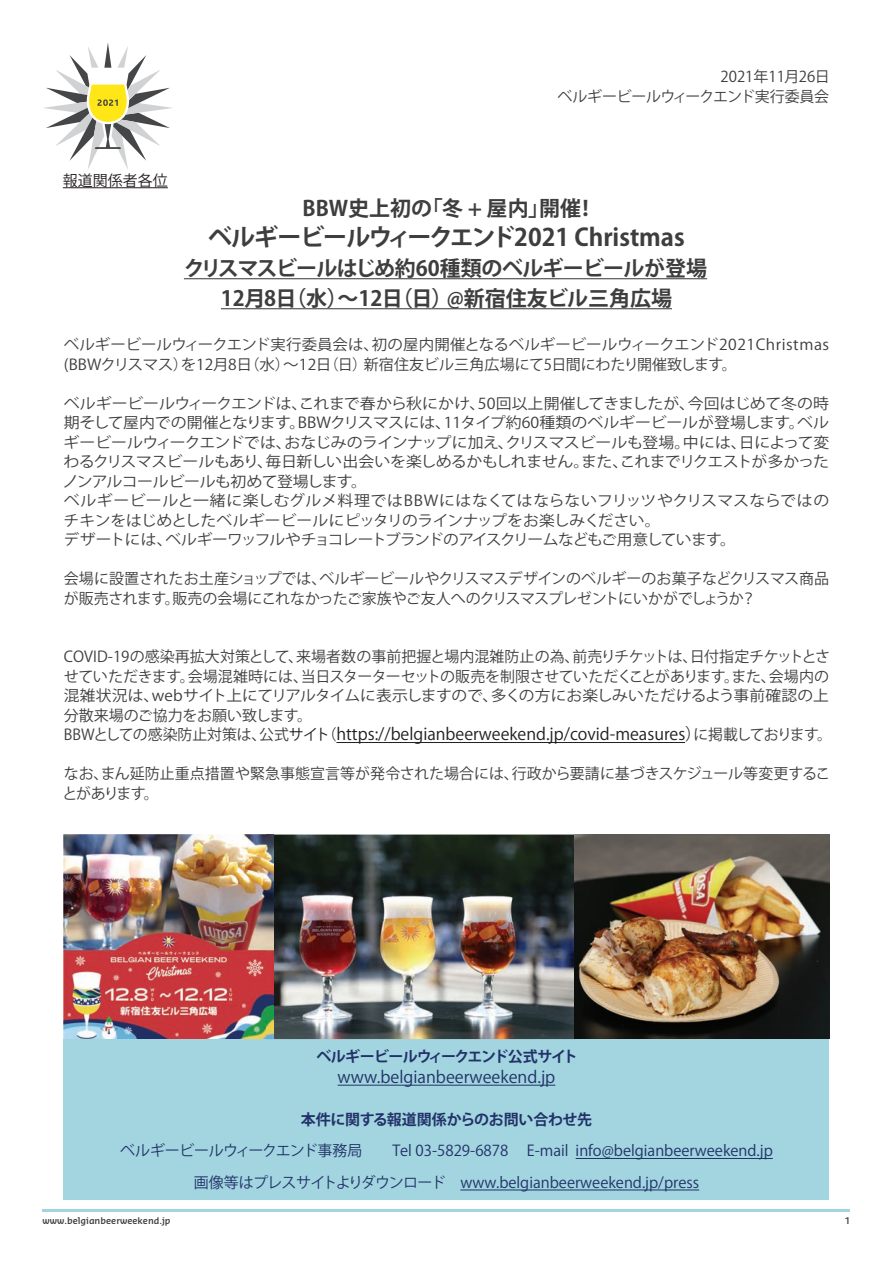
<style>
.page{position:relative;width:893px;height:1263px;background:#fff}
.page>*{position:absolute;margin:0;border:0;box-sizing:border-box;transform-origin:0 0}
.t1{font:700 24px "Koz Go Pro";letter-spacing:-.03em;color:#3e3e3f}
.t2{font:700 21px/30px "Koz Go Pro";letter-spacing:-.03em;color:#3e3e3f;text-align:center}
.t3{font:700 21px "Koz Go Pro";letter-spacing:-.01em;color:#3e3e3f}
.t4{font:16.5px "Koz Go Pro";color:#231f20}
.t5{font:16.5px "Koz Go Pro";color:#223269}
.t6{font:15px/19.5px "Koz Go Pro";letter-spacing:-.015em;color:#3e3e3f}
.t7{font:15px/19.5px "Koz Go Pro";letter-spacing:-.015em;color:#3e3e3f;scale:1.06 1}
.t8{font:15px/31.5px "Koz Go Pro";color:#223269;text-align:center}
.t9{font:700 15px "Koz Go Pro";letter-spacing:-.02em;color:#223269}
.t10{font:700 15px "Koz Go Pro";letter-spacing:-.065em;color:#223269}
.t11{font:15px "Koz Go Pro";color:#231f20}
.t12{font:600 9px "Sansa Pro";color:#3e3e3f}
.s1{font-size:15px;color:#3e3e3f}
.s2{font-size:15px}
</style>
<div class="page">
<hr style="left:43px;top:1210px;width:807px;height:2px;background:#a2d5df">
<svg style="left:43px;top:43px;width:129px;height:126px"></svg>
<hr style="left:336px;top:742px;width:349px;height:1px;background:#231f20">
<hr style="left:184px;top:278px;width:523px;height:1px;background:#3e3e3f">
<hr style="left:221px;top:308px;width:451px;height:1px;background:#3e3e3f">
<hr style="left:63px;top:187px;width:105px;height:1px;background:#231f20">
<div style="left:64px;top:1039px;width:765px;height:161px;background:#a2d5df"></div>
<hr style="left:338px;top:1085px;width:217px;height:1px;background:#223269">
<hr style="left:576px;top:1158px;width:197px;height:1px;background:#223269">
<hr style="left:460px;top:1189px;width:239px;height:1px;background:#223269">
<img style="left:273px;top:834px;width:556px;height:205px">
<img style="left:64px;top:834px;width:209px;height:205px">
<p class="t6" style="left:557px;top:67px;width:274px;text-align:right">2021年11月26日<br>ベルギービールウィークエンド実行委員会</p>
<p class="t11" style="left:63px;top:170px;width:107px">報道関係者各位</p>
<h2 class="t3" style="left:303px;top:194px;width:295px">BBW史上初の「冬 + 屋内」開催！</h2>
<h1 class="t1" style="left:208px;top:221px;width:478px">ベルギービールウィークエンド2021 Christmas</h1>
<h2 class="t2" style="left:184px;top:254px;width:525px">クリスマスビールはじめ約60種類のベルギービールが登場<br>12月8日（水）～12日（日）@新宿住友ビル三角広場</h2>
<p class="t6" style="left:64px;top:335px;width:767px">ベルギービールウィークエンド実行委員会は、初の屋内開催となるベルギービールウィークエンド2021Christmas (BBWクリスマス）を12月8日（水）〜12日（日）新宿住友ビル三角広場にて5日間にわたり開催致します。</p>
<p class="t7" style="left:63px;top:394px;width:725px">ベルギービールウィークエンドは、これまで春から秋にかけ、50回以上開催してきましたが、今回はじめて冬の時期そして屋内での開催となります。BBWクリスマスには、11タイプ約60種類のベルギービールが登場します。ベルギービールウィークエンドでは、おなじみのラインナップに加え、クリスマスビールも登場。中には、日によって変わるクリスマスビールもあり、毎日新しい出会いを楽しめるかもしれません。また、これまでリクエストが多かったノンアルコールビールも初めて登場します。<br>ベルギービールと一緒に楽しむグルメ料理ではBBWにはなくてはならないフリッツやクリスマスならではのチキンをはじめとしたベルギービールにピッタリのラインナップをお楽しみください。<br>デザートには、ベルギーワッフルやチョコレートブランドのアイスクリームなどもご用意しています。</p>
<p class="t6" style="left:64px;top:569px;width:767px">会場に設置されたお土産ショップでは、ベルギービールやクリスマスデザインのベルギーのお菓子などクリスマス商品が販売されます。販売の会場にこれなかったご家族やご友人へのクリスマスプレゼントにいかがでしょうか？</p>
<p class="t6" style="left:64px;top:647px;width:768px;text-align:justify">COVID-19の感染再拡大対策として、来場者数の事前把握と場内混雑防止の為、前売りチケットは、日付指定チケットとさせていただきます。会場混雑時には、当日スターターセットの販売を制限させていただくことがあります。また、会場内の混雑状況は、webサイト上にてリアルタイムに表示しますので、多くの方にお楽しみいただけるよう事前確認の上分散来場のご協力をお願い致します。</p>
<p class="t4" style="left:64px;top:723px;width:770px"><span class="s1">BBWとしての感染防止対策は、公式</span><span class="s2">サイト（</span>https://belgianbeerweekend.jp/covid-measures）<span class="s1">に掲載しております。</span></p>
<p class="t6" style="left:63px;top:764px;width:769px">なお、まん延防止重点措置や緊急事態宣言等が発令された場合には、行政から要請に基づきスケジュール等変更することがあります。</p>
<p class="t10" style="left:316px;top:1046px;width:263px">ベルギービールウィークエンド公式サイト</p>
<p class="t5" style="left:338px;top:1066px;width:219px">www.belgianbeerweekend.jp</p>
<p class="t9" style="left:301px;top:1109px;width:293px">本件に関する報道関係からのお問い合わせ先</p>
<p class="t8" style="left:120px;top:1135px;width:654px">ベルギービールウィークエンド事務局　　Tel 03-5829-6878 　E-mail info@belgianbeerweekend.jp画像等はプレスサイトよりダウンロード　www.belgianbeerweekend.jp/press</p>
<p class="t12" style="left:43px;top:1215px;width:130px">www.belgianbeerweekend.jp</p>
<p class="t12" style="left:845px;top:1215px;width:7px">1</p>
</div>
